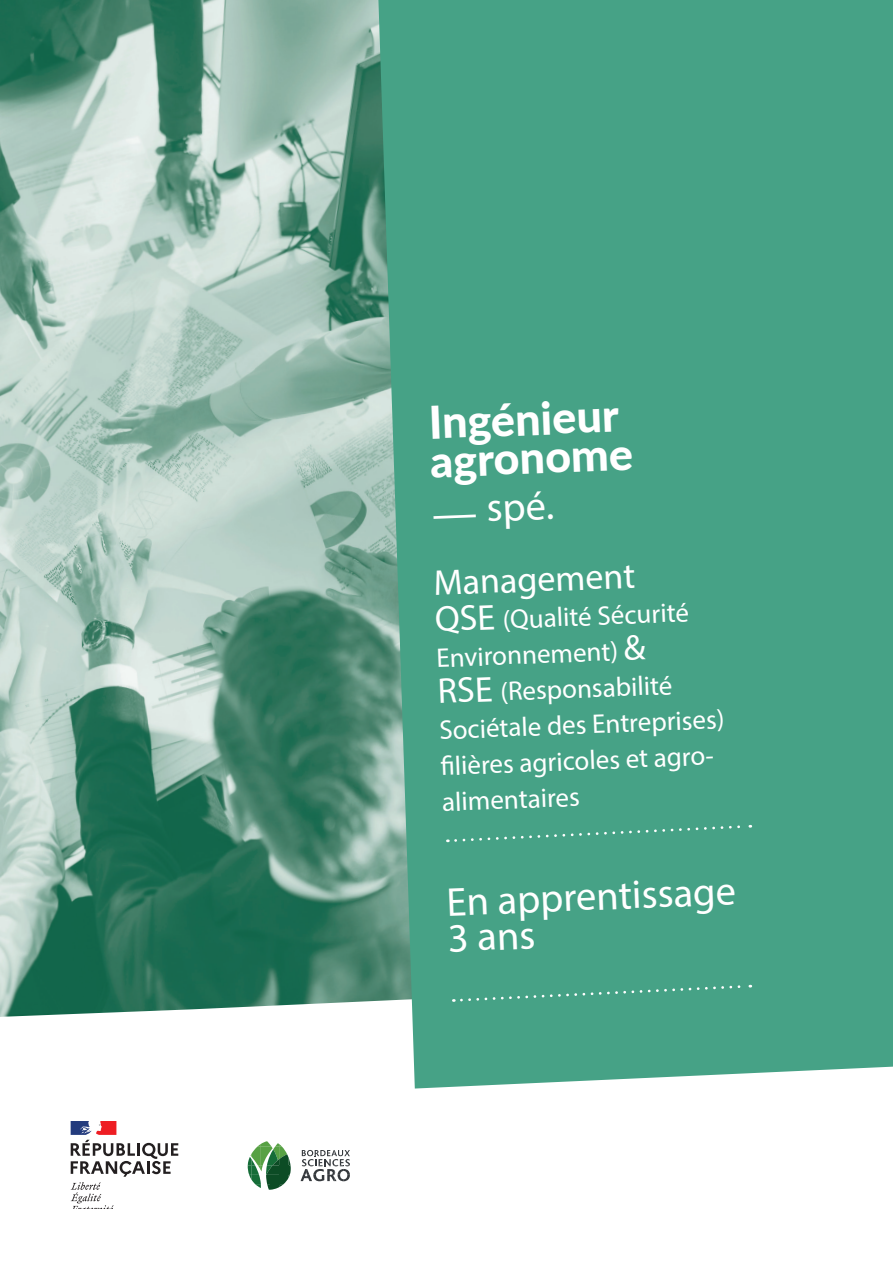
<style>
.page{position:relative;width:893px;height:1263px;background:#fff}
.page>*{position:absolute;margin:0;border:0;box-sizing:border-box;transform-origin:0 0}
.t1{font:800 45px/39px "Lato";color:#fff}
.t2{font:40.5px/36.5px "Myriad Pro";color:#fff}
.t3{font:36px "Myriad Pro";color:#fff}
.t4{font:27px/36px "Myriad Pro";color:#fff}
.s1{font-size:45px}
.s2{font-size:36px}
</style>
<div class="page">
<img style="left:0;top:0;width:378px;height:1017px">
<div style="left:378px;top:0;width:515px;height:1088px;background:#46a286"></div>
<div style="left:447px;top:824px;width:304px;height:19px;background:#46a286"></div>
<div style="left:453px;top:983px;width:298px;height:20px;background:#46a286"></div>
<svg style="left:71px;top:1122px;width:107px;height:87px"></svg>
<svg style="left:248px;top:1141px;width:43px;height:49px"></svg>
<svg style="left:301px;top:1150px;width:49px;height:31px"></svg>
<h1 class="t1" style="left:428px;top:401px;width:205px;rotate:-2deg">Ingénieur agronome</h1>
<h2 class="t2" style="left:432px;top:490px;width:123px;rotate:-2deg"><span class="s1">—</span> spé.</h2>
<h3 class="t3" style="left:433px;top:561px;width:203px;rotate:-2deg">Management</h3>
<p class="t4" style="left:434px;top:603px;width:287px;rotate:-2deg"><span class="s2">QSE</span> (Qualité Sécurité<br>Environnement) <span class="s2">&amp;<br>RSE</span> (Responsabilité<br>Sociétale des Entreprises) fi lières agricoles et agro&shy;alimentaires</p>
<h2 class="t2" style="left:446px;top:882px;width:291px;rotate:-2deg">En apprentissage<br>3 ans</h2>
</div>
